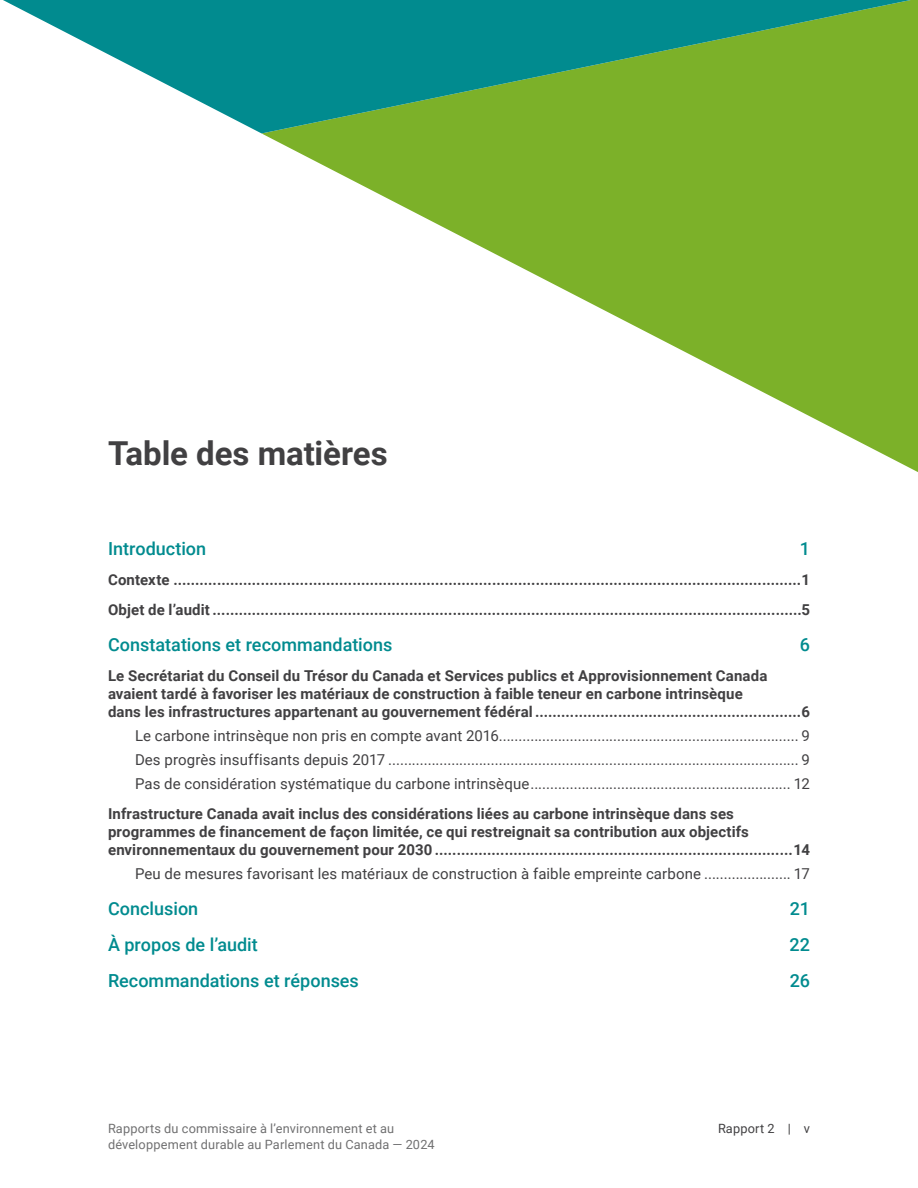
<style>
.page{position:relative;width:918px;height:1188px;background:#fff}
.page>*{position:absolute;margin:0;border:0;box-sizing:border-box;transform-origin:0 0}
.TOC_title{font:700 33px "Roboto";letter-spacing:-.005em;color:#414042}
.t1{font:500 18px "Roboto";color:#018b8f}
.t2{font:700 15px/18px "Roboto";letter-spacing:.01em;color:#414042}
.t3{font:15px "Roboto";letter-spacing:.005em;color:#414042}
.t4{font:12.75px/15.8px "Roboto";letter-spacing:.015em;color:#707071}
.t5{font:12.75px "Roboto";letter-spacing:.015em;color:#414042}
</style>
<div class="page">
<svg style="left:262px;top:133px;width:656px;height:339px"></svg>
<svg style="left:3px;top:0;width:915px;height:133px;background:#52a97b"></svg>
<h1 class="TOC_title" style="left:108px;top:431px;width:281px">Table des matières</h1>
<p class="t1" style="left:108px;top:536px;width:100px">Introduction</p>
<p class="t1" style="left:800px;top:536px;width:12px">1</p>
<p class="t2" style="left:108px;top:571px;width:704px">Contexte ................................................................................................................................................1</p>
<p class="t2" style="left:108px;top:601px;width:703px">Objet de l’audit .......................................................................................................................................5</p>
<p class="t1" style="left:108px;top:632px;width:286px">Constatations et recommandations</p>
<p class="t1" style="left:800px;top:632px;width:12px">6</p>
<p class="t2" style="left:108px;top:667px;width:704px">Le Secrétariat du Conseil du Trésor du Canada et Services publics et Approvisionnement Canada avaient tardé à favoriser les matériaux de construction à faible teneur en carbone intrinsèque<br>dans les infrastructures appartenant au gouvernement fédéral.............................................................6</p>
<p class="t3" style="left:135px;top:726px;width:676px">Le carbone intrinsèque non pris en compte avant 2016............................................................................ 9</p>
<p class="t3" style="left:135px;top:750px;width:677px">Des progrès insuffisants depuis 2017 ........................................................................................................ 9</p>
<p class="t3" style="left:135px;top:774px;width:676px">Pas de considération systématique du carbone intrinsèque.................................................................. 12</p>
<p class="t2" style="left:108px;top:805px;width:704px">Infrastructure Canada avait inclus des considérations liées au carbone intrinsèque dans ses programmes de financement de façon limitée, ce qui restreignait sa contribution aux objectifs environnementaux du gouvernement pour 2030 ..................................................................................14</p>
<p class="t3" style="left:135px;top:864px;width:677px">Peu de mesures favorisant les matériaux de construction à faible empreinte carbone ...................... 17</p>
<p class="t1" style="left:108px;top:896px;width:92px">Conclusion</p>
<p class="t1" style="left:790px;top:896px;width:22px">21</p>
<p class="t1" style="left:108px;top:932px;width:151px">À propos de l’audit</p>
<p class="t1" style="left:789px;top:932px;width:22px">22</p>
<p class="t1" style="left:108px;top:968px;width:252px">Recommandations et réponses</p>
<p class="t1" style="left:790px;top:968px;width:22px">26</p>
<p class="t4" style="left:108px;top:1120px;width:328px">Rapports du commissaire à l’environnement et au développement durable au Parlement du Canada — 2024</p>
<p class="t5" style="left:718px;top:1120px;width:93px">Rapport 2 | v</p>
</div>
